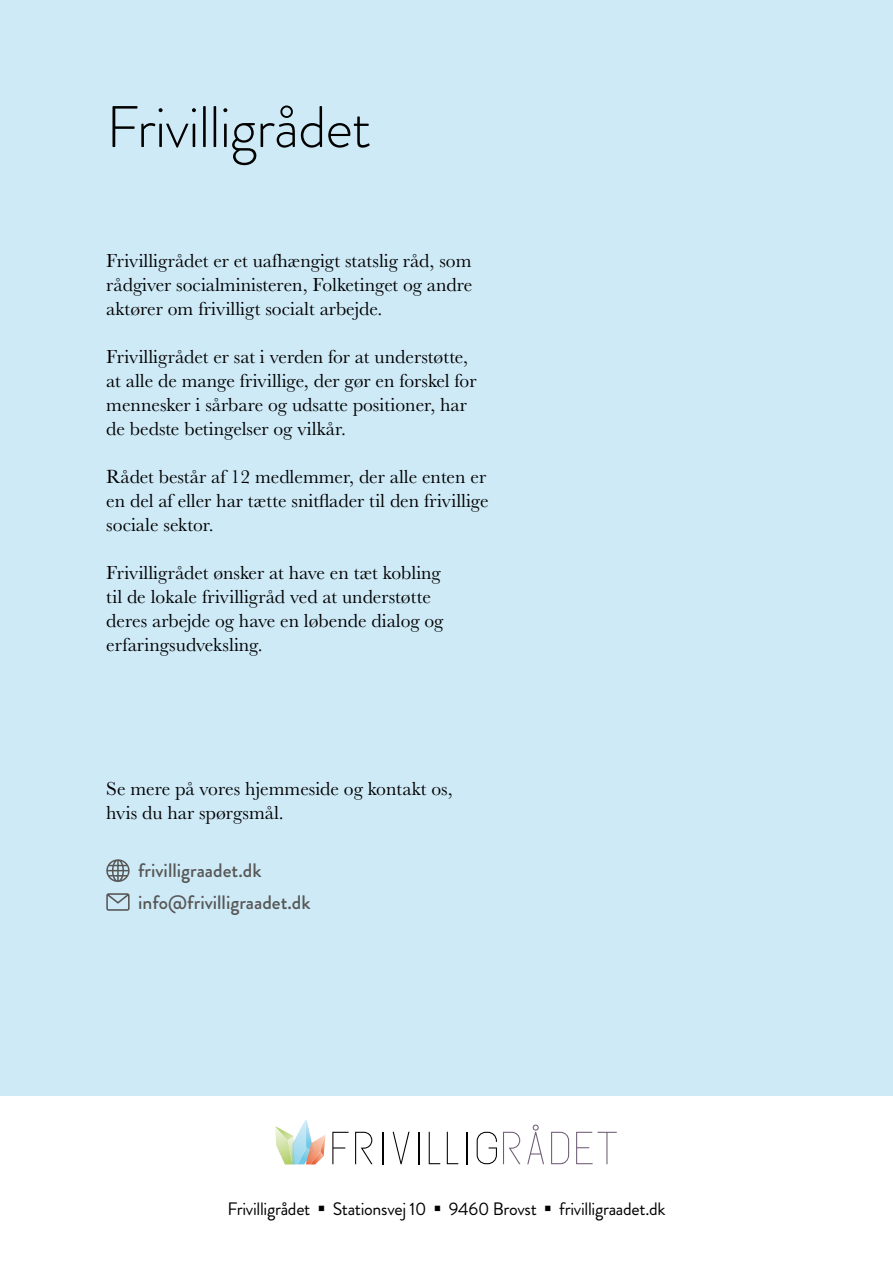
<style>
.page{position:relative;width:893px;height:1263px;background:#fff}
.page>*{position:absolute;margin:0;border:0;box-sizing:border-box;transform-origin:0 0}
.H1_ikke_indhold{font:300 58.5px "Brandon Grotesque";letter-spacing:-.015em;color:#000}
.t1{font:19.5px/24px "Baskerville URW";color:#000}
.bagside_kontakt{font:500 19.5px "Brandon Grotesque";color:#575756}
.t2{font:18px "Brandon Grotesque";letter-spacing:-.015em;color:#000}
</style>
<div class="page">
<div style="left:0;top:0;width:893px;height:1095px;background:#ceeaf7"></div>
<svg style="left:275px;top:1120px;width:50px;height:44px"></svg>
<svg style="left:332px;top:1132px;width:17px;height:32px"></svg>
<svg style="left:355px;top:1132px;width:17px;height:32px"></svg>
<hr style="left:382px;top:1132px;width:1px;height:32px;background:#020203">
<svg style="left:393px;top:1132px;width:16px;height:32px"></svg>
<hr style="left:419px;top:1132px;width:1px;height:32px;background:#020203">
<svg style="left:429px;top:1132px;width:11px;height:32px"></svg>
<svg style="left:447px;top:1132px;width:11px;height:32px"></svg>
<hr style="left:467px;top:1132px;width:1px;height:32px;background:#020203">
<svg style="left:477px;top:1132px;width:20px;height:32px"></svg>
<svg style="left:503px;top:1132px;width:17px;height:32px"></svg>
<svg style="left:527px;top:1124px;width:17px;height:40px"></svg>
<svg style="left:551px;top:1132px;width:18px;height:32px"></svg>
<svg style="left:576px;top:1132px;width:41px;height:32px"></svg>
<svg style="left:106px;top:859px;width:24px;height:23px"></svg>
<svg style="left:106px;top:893px;width:24px;height:18px"></svg>
<h1 class="H1_ikke_indhold" style="left:106px;top:87px;width:266px">Frivilligrådet</h1>
<p class="t1" style="left:106px;top:248px;width:368px;text-align:justify">Frivilligrådet er et uafhængigt statslig råd, som rådgiver socialministeren, Folketinget og andre aktører om frivilligt socialt arbejde.</p>
<p class="t1" style="left:106px;top:344px;width:372px">Frivilligrådet er sat i verden for at understøtte, at alle de mange frivillige, der gør en forskel for mennesker i sårbare og udsatte positioner, har de bedste betingelser og vilkår.</p>
<p class="t1" style="left:106px;top:464px;width:384px">Rådet består af 12 medlemmer, der alle enten er en del af eller har tætte snitflader til den frivillige sociale sektor.</p>
<p class="t1" style="left:106px;top:560px;width:339px">Frivilligrådet ønsker at have en tæt kobling til de lokale frivilligråd ved at understøtte deres arbejde og have en løbende dialog og erfaringsudveksling.</p>
<p class="t1" style="left:106px;top:776px;width:348px">Se mere på vores hjemmeside og kontakt os,</p>
<p class="t1" style="left:106px;top:800px;width:179px">hvis du har spørgsmål.</p>
<p class="bagside_kontakt" style="left:138px;top:857px;width:125px">frivilligraadet.dk</p>
<p class="bagside_kontakt" style="left:138px;top:888px;width:174px">info@frivilligraadet.dk</p>
<p class="t2" style="left:227px;top:1196px;width:440px">Frivilligrådet ▪ Stationsvej 10 ▪ 9460 Brovst ▪ frivilligraadet.dk</p>
</div>
